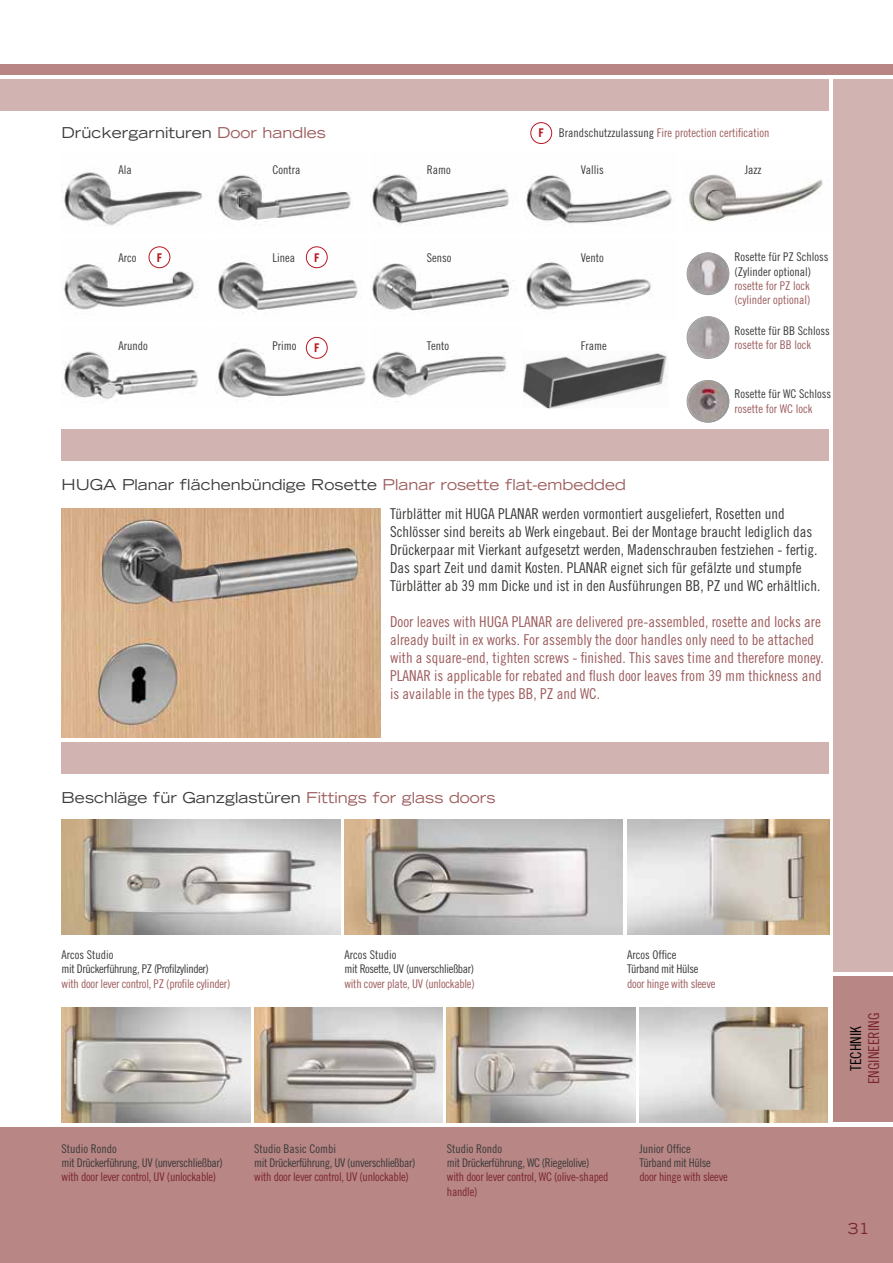
<style>
.page{position:relative;width:893px;height:1263px;background:#fff}
.page>*{position:absolute;margin:0;border:0;box-sizing:border-box;transform-origin:0 0}
.t1{font:15px/18px "Trade Gothic LT Std Cn 18";color:#3b3b3a}
.t2{font:15px/18px "Trade Gothic LT Std Cn 18";color:#9d5c5d}
.t3{font:expanded 15px "Trade Gothic LT Std";color:#3b3b3a}
.t4{font:15px "Trade Gothic LT Std Cn 18";color:#7b2530}
.t5{font:15px "Trade Gothic LT Std Cn 18";color:#000}
.t6{font:expanded 15px "Trade Gothic LT Std";color:#7b2530}
.t7{font:12px/14.4px "Trade Gothic LT Std Cn 18";letter-spacing:-.03em;color:#3b3b3a}
.t8{font:12px/14.4px "Trade Gothic LT Std Cn 18";color:#3b3b3a}
.t9{font:12px/14.4px "Trade Gothic LT Std Cn 18";letter-spacing:-.02em;color:#7b2530}
.t10{font:12px/14.4px "Trade Gothic LT Std Cn 18";color:#9d5c5d}
.t11{font:12px "Trade Gothic LT Std Cn 18";letter-spacing:-.02em;color:#9d5c5d}
.t12{font:700 12px "Trade Gothic LT Std";color:#b71722}
.s1{color:#9d5c5d}
.s2{font-family:"Trade Gothic LT Std";font-weight:700;color:#b71722}
.s3{color:#3b3b3a}
</style>
<div class="page">
<div style="left:0;top:1127px;width:893px;height:136px;background:#b78685"></div>
<div style="left:0;top:64px;width:893px;height:10px;background:#b78685"></div>
<div style="left:0;top:79px;width:829px;height:32px;background:#d1b4b2"></div>
<div style="left:833px;top:79px;width:60px;height:892px;background:#d1b4b2"></div>
<div style="left:833px;top:976px;width:60px;height:145px;background:#b78685"></div>
<img style="left:344px;top:820px;width:279px;height:114px">
<img style="left:627px;top:820px;width:202px;height:114px">
<img style="left:639px;top:1008px;width:189px;height:115px">
<img style="left:62px;top:1008px;width:188px;height:115px">
<img style="left:254px;top:1008px;width:189px;height:115px">
<div style="left:62px;top:742px;width:767px;height:32px;background:#d1b4b2"></div>
<img style="left:62px;top:820px;width:278px;height:114px">
<div style="left:62px;top:429px;width:767px;height:32px;background:#d1b4b2"></div>
<div style="left:531px;top:122px;width:21px;height:22px;border:1px solid #b71722;border-radius:50%"></div>
<img style="left:62px;top:508px;width:319px;height:230px">
<img style="left:62px;top:172px;width:141px;height:54px">
<img style="left:63px;top:246px;width:133px;height:64px">
<img style="left:62px;top:351px;width:136px;height:49px">
<img style="left:216px;top:175px;width:137px;height:47px">
<img style="left:218px;top:246px;width:143px;height:66px">
<img style="left:216px;top:336px;width:150px;height:62px">
<img style="left:523px;top:353px;width:145px;height:55px">
<img style="left:524px;top:175px;width:149px;height:49px">
<img style="left:688px;top:174px;width:135px;height:48px">
<img style="left:526px;top:261px;width:127px;height:49px">
<img style="left:370px;top:174px;width:139px;height:51px">
<img style="left:372px;top:263px;width:142px;height:49px">
<img style="left:372px;top:351px;width:135px;height:47px">
<img style="left:688px;top:253px;width:41px;height:42px">
<div style="left:686px;top:252px;width:43px;height:43px;border:1px solid #9c9d9d;border-radius:50%"></div>
<img style="left:688px;top:316px;width:40px;height:43px">
<div style="left:686px;top:316px;width:44px;height:43px;border:1px solid #9c9d9d;border-radius:50%"></div>
<img style="left:687px;top:380px;width:42px;height:43px;border-radius:21px">
<div style="left:687px;top:380px;width:42px;height:43px;border:1px solid #9c9d9d;border-radius:50%"></div>
<svg style="left:302px;top:248px;width:9px;height:15px"></svg>
<div style="left:149px;top:247px;width:21px;height:21px;background:#fff;border-radius:50%"></div>
<div style="left:149px;top:247px;width:21px;height:21px;border:1px solid #b71722;border-radius:50%"></div>
<div style="left:306px;top:247px;width:21px;height:21px;background:#fff;border-radius:50%"></div>
<div style="left:306px;top:247px;width:21px;height:21px;border:1px solid #b71722;border-radius:50%"></div>
<div style="left:306px;top:337px;width:21px;height:21px;background:#fff;border-radius:50%"></div>
<div style="left:306px;top:337px;width:21px;height:21px;border:1px solid #b71722;border-radius:50%"></div>
<img style="left:447px;top:1008px;width:188px;height:115px">
<p class="t3" style="left:62px;top:123px;width:266px">Drückergarnituren <span class="s1">Door handles</span></p>
<p class="t10" style="left:539px;top:126px;width:232px"><span class="s2">F</span> <span class="s3">Brandschutzzulassung</span> Fire protection certification</p>
<p class="t8" style="left:118px;top:162px;width:15px">Ala</p>
<p class="t8" style="left:273px;top:162px;width:29px">Contra</p>
<p class="t8" style="left:427px;top:162px;width:25px">Ramo</p>
<p class="t8" style="left:581px;top:162px;width:24px">Vallis</p>
<p class="t8" style="left:745px;top:162px;width:18px">Jazz</p>
<p class="t8" style="left:118px;top:250px;width:19px">Arco</p>
<p class="t8" style="left:118px;top:338px;width:31px">Arundo</p>
<p class="t8" style="left:581px;top:250px;width:24px">Vento</p>
<p class="t8" style="left:735px;top:250px;width:95px">Rosette für PZ Schloss (Zylinder optional)</p>
<p class="t10" style="left:735px;top:278px;width:77px">rosette for PZ lock (cylinder optional)</p>
<p class="t8" style="left:735px;top:323px;width:97px">Rosette für BB Schloss</p>
<p class="t10" style="left:735px;top:337px;width:78px">rosette for BB lock</p>
<p class="t12" style="left:157px;top:250px;width:7px">F</p>
<p class="t12" style="left:314px;top:250px;width:7px">F</p>
<p class="t8" style="left:427px;top:250px;width:26px">Senso</p>
<p class="t8" style="left:273px;top:250px;width:24px">Linea</p>
<p class="t8" style="left:273px;top:338px;width:25px">Primo</p>
<p class="t8" style="left:581px;top:338px;width:28px">Frame</p>
<p class="t8" style="left:427px;top:338px;width:24px">Tento</p>
<p class="t12" style="left:314px;top:340px;width:7px">F</p>
<p class="t8" style="left:735px;top:387px;width:98px">Rosette für WC Schloss</p>
<p class="t10" style="left:735px;top:401px;width:80px">rosette for WC lock</p>
<p class="t3" style="left:62px;top:475px;width:29px">HUGA</p>
<p class="t3" style="left:122px;top:475px;width:505px">Planar flächenbündige Rosette <span class="s1">Planar rosette flat-embedded</span></p>
<p class="t1" style="left:390px;top:504px;width:432px">Türblätter mit HUGA PLANAR werden vormontiert ausgeliefert, Rosetten und Schlösser sind bereits ab Werk eingebaut. Bei der Montage braucht lediglich das Drückerpaar mit Vierkant aufgesetzt werden, Madenschrauben festziehen - fertig.<br>Das spart Zeit und damit Kosten. PLANAR eignet sich für gefälzte und stumpfe Türblätter ab 39 mm Dicke und ist in den Ausführungen BB, PZ und WC erhältlich.</p>
<p class="t2" style="left:390px;top:612px;width:435px">Door leaves with HUGA PLANAR are delivered pre-assembled, rosette and locks are already built in ex works. For assembly the door handles only need to be attached with a square-end, tighten screws - finished. This saves time and therefore money.<br>PLANAR is applicable for rebated and flush door leaves from 39 mm thickness and is available in the types BB, PZ and WC.</p>
<p class="t3" style="left:62px;top:788px;width:435px">Beschläge für Ganzglastüren <span class="s1">Fittings for glass doors</span></p>
<p class="t7" style="left:62px;top:947px;width:149px">Arcos Studio<br>mit Drückerführung, PZ (Profilzylinder)</p>
<p class="t11" style="left:62px;top:976px;width:170px">with door lever control, PZ (profile cylinder)</p>
<p class="t7" style="left:344px;top:947px;width:131px">Arcos Studio<br>mit Rosette, UV (unverschließbar)</p>
<p class="t11" style="left:344px;top:976px;width:132px">with cover plate, UV (unlockable)</p>
<p class="t7" style="left:627px;top:947px;width:73px">Arcos Office<br>Türband mit Hülse</p>
<p class="t11" style="left:627px;top:976px;width:90px">door hinge with sleeve</p>
<p class="t7" style="left:62px;top:1141px;width:163px">Studio Rondo<br>mit Drückerführung, UV (unverschließbar)</p>
<p class="t9" style="left:62px;top:1170px;width:156px">with door lever control, UV (unlockable)</p>
<p class="t7" style="left:254px;top:1141px;width:163px">Studio Basic Combi<br>mit Drückerführung, UV (unverschließbar)</p>
<p class="t9" style="left:254px;top:1170px;width:156px">with door lever control, UV (unlockable)</p>
<p class="t7" style="left:447px;top:1141px;width:144px">Studio Rondo<br>mit Drückerführung, WC (Riegelolive)</p>
<p class="t9" style="left:447px;top:1170px;width:163px">with door lever control, WC (olive-shaped handle)</p>
<p class="t7" style="left:640px;top:1141px;width:73px">Junior Office<br>Türband mit Hülse</p>
<p class="t9" style="left:640px;top:1170px;width:90px">door hinge with sleeve</p>
<p class="t4" style="left:865px;top:1084px;width:73px;rotate:-90deg">ENGINEERING</p>
<p class="t5" style="left:847px;top:1071px;width:47px;rotate:-90deg">Technik</p>
<p class="t6" style="left:848px;top:1219px;width:23px">31</p>
</div>
